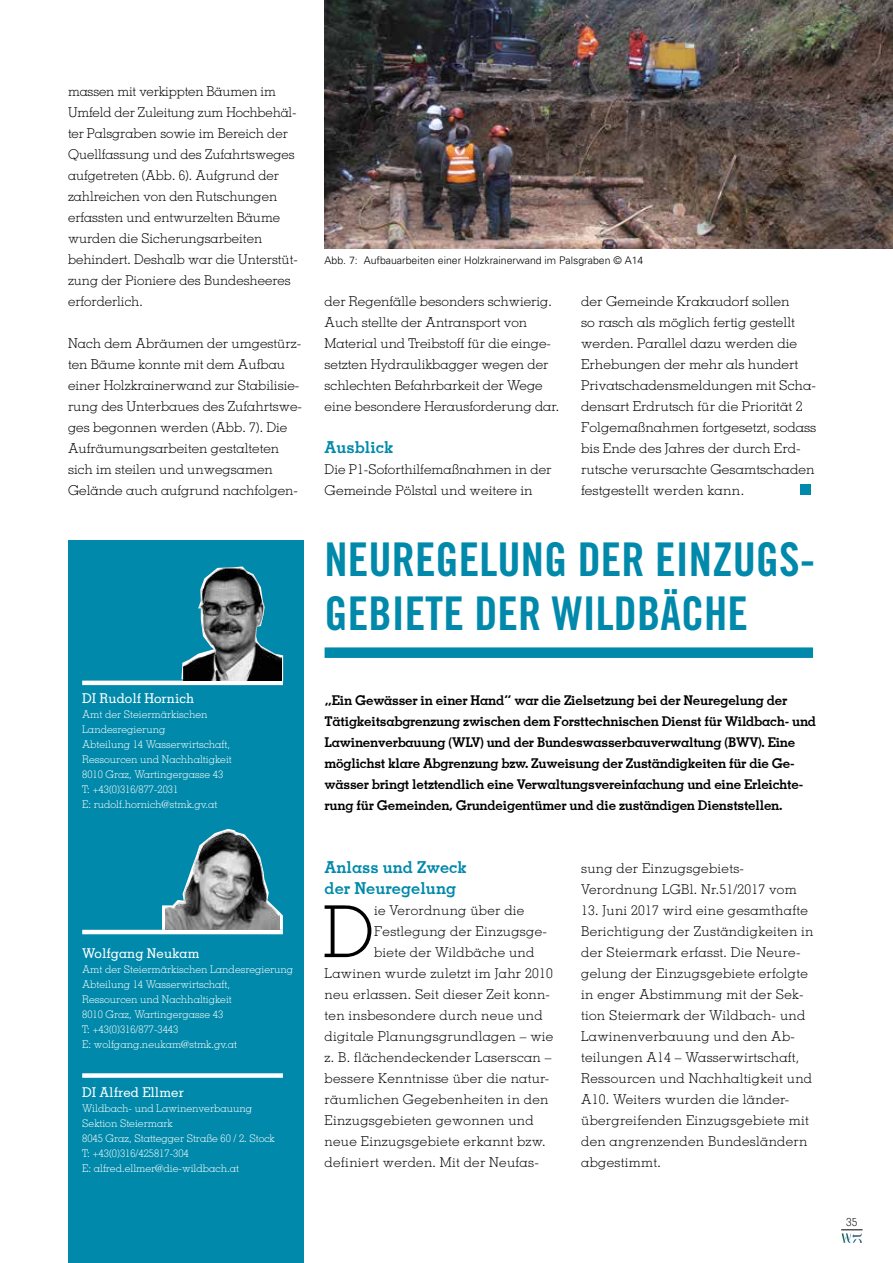
<style>
.page{position:relative;width:893px;height:1263px;background:#fff}
.page>*{position:absolute;margin:0;border:0;box-sizing:border-box;transform-origin:0 0}
.t1{font:300 71.7px "Memphis";color:#000}
.t2{font:46.5px/54px "Trade Gothic Bold Cond Twenty";color:#0089aa}
.t3{font:700 16.5px/21px "Memphis";color:#0089aa}
.t4{font:300 13.5px/21px "Memphis";color:#000}
.t5{font:300 13.5px/21px "Memphis";letter-spacing:.02em;color:#000}
.t6{font:700 13.5px/21px "Memphis";letter-spacing:-.02em;color:#000}
.t7{font:500 13.5px "Memphis";color:#fff}
.t8{font:300 11.25px "Memphis";color:#000}
.t9{font:300 10.5px/15px "Memphis";color:#fff}
.t10{font:300 10.5px "Univers";color:#000}
</style>
<div class="page">
<img style="left:841px;top:1233px;width:21px;height:10px">
<svg style="left:841px;top:1229px;width:21px;height:1px"></svg>
<img style="left:325px;top:0;width:568px;height:248px">
<div style="left:800px;top:484px;width:11px;height:11px;background:#0089aa"></div>
<div style="left:68px;top:541px;width:235px;height:722px;background:#0089aa"></div>
<hr style="left:82px;top:681px;width:201px;height:4px;background:#fff">
<hr style="left:82px;top:930px;width:201px;height:4px;background:#fff">
<div style="left:82px;top:1073px;width:201px;height:5px;background:#fff"></div>
<svg style="left:181px;top:655px;width:102px;height:26px"></svg>
<img style="left:184px;top:566px;width:97px;height:114px">
<svg style="left:162px;top:905px;width:121px;height:25px"></svg>
<img style="left:165px;top:828px;width:115px;height:102px">
<div style="left:325px;top:647px;width:488px;height:11px;background:#0089aa"></div>
<p class="t4" style="left:68px;top:80px;width:231px">massen mit verkippten Bäumen im Umfeld der Zuleitung zum Hochbehäl&shy;ter Palsgraben sowie im Bereich der Quellfassung und des Zufahrtsweges aufgetreten (Abb. 6). Aufgrund der zahlreichen von den Rutschungen erfassten und entwurzelten Bäume wurden die Sicherungsarbeiten behindert. Deshalb war die Unterstüt&shy;zung der Pioniere des Bundesheeres erforderlich.</p>
<p class="t4" style="left:68px;top:332px;width:235px">Nach dem Abräumen der umgestürz&shy;ten Bäume konnte mit dem Aufbau einer Holzkrainerwand zur Stabilisie&shy;rung des Unterbaues des Zufahrtswe&shy;ges begonnen werden (Abb. 7). Die Aufräumungsarbeiten gestalteten sich im steilen und unwegsamen Gelände auch aufgrund nachfolgen-</p>
<p class="t10" style="left:325px;top:254px;width:320px">Abb. 7: Aufbauarbeiten einer Holzkrainerwand im Palsgraben © A14</p>
<p class="t4" style="left:325px;top:290px;width:236px">der Regenfälle besonders schwierig.<br>Auch stellte der Antransport von Material und Treibstoff für die einge&shy;setzten Hydraulikbagger wegen der schlechten Befahrbarkeit der Wege eine besondere Herausforderung dar.</p>
<p class="t3" style="left:325px;top:436px;width:70px">Ausblick</p>
<p class="t4" style="left:325px;top:458px;width:229px">Die P1-Soforthilfemaßnahmen in der<br>Gemeinde Pölstal und weitere in</p>
<p class="t4" style="left:581px;top:290px;width:237px">der Gemeinde Krakaudorf sollen<br>so rasch als möglich fertig gestellt werden. Parallel dazu werden die Erhebungen der mehr als hundert Privatschadensmeldungen mit Scha&shy;densart Erdrutsch für die Priorität 2<br>Folgemaßnahmen fortgesetzt, sodass bis Ende des Jahres der durch Erd&shy;rutsche verursachte Gesamtschaden festgestellt werden kann.</p>
<h2 class="t2" style="left:325px;top:532px;width:492px">NEUREGELUNG DER EINZUGS-<br>GEBIETE DER WILDBÄCHE</h2>
<p class="t7" style="left:82px;top:690px;width:114px">DI Rudolf Hornich</p>
<p class="t9" style="left:82px;top:707px;width:151px">Amt der Steiermärkischen<br>Landesregierung<br>Abteilung 14 Wasserwirtschaft,<br>Ressourcen und Nachhaltigkeit<br>8010 Graz, Wartingergasse 43<br>T: +43(0)316/877-2031<br>E: rudolf.hornich@stmk.gv.at</p>
<p class="t7" style="left:82px;top:945px;width:119px">Wolfgang Neukam</p>
<p class="t9" style="left:82px;top:961px;width:213px">Amt der Steiermärkischen Landesregierung<br>Abteilung 14 Wasserwirtschaft,<br>Ressourcen und Nachhaltigkeit<br>8010 Graz, Wartingergasse 43<br>T: +43(0)316/877-3443<br>E: wolfgang.neukam@stmk.gv.at</p>
<p class="t7" style="left:82px;top:1083px;width:103px">DI Alfred Ellmer</p>
<p class="t9" style="left:82px;top:1100px;width:194px">Wildbach- und Lawinenverbauung<br>Sektion Steiermark<br>8045 Graz, Stattegger Straße 60 / 2. Stock<br>T: +43(0)316/425817-304<br>E: alfred.ellmer@die-wildbach.at</p>
<p class="t6" style="left:325px;top:689px;width:493px">„Ein Gewässer in einer Hand“ war die Zielsetzung bei der Neuregelung der Tätigkeitsabgrenzung zwischen dem Forsttechnischen Dienst für Wildbach- und Lawinenverbauung (WLV) und der Bundeswasserbauverwaltung (BWV). Eine möglichst klare Abgrenzung bzw. Zuweisung der Zuständigkeiten für die Ge&shy;wässer bringt letztendlich eine Verwaltungsvereinfachung und eine Erleichte&shy;rung für Gemeinden, Grundeigentümer und die zuständigen Dienststellen.</p>
<p class="t3" style="left:325px;top:856px;width:144px">Anlass und Zweck der Neuregelung</p>
<h1 class="t1" style="left:322px;top:888px;width:53px">D</h1>
<p class="t5" style="left:374px;top:899px;width:152px">ie Verordnung über die</p>
<p class="t5" style="left:374px;top:920px;width:174px">Festlegung der Einzugsge-</p>
<p class="t5" style="left:374px;top:941px;width:162px">biete der Wildbäche und</p>
<p class="t5" style="left:325px;top:962px;width:230px">Lawinen wurde zuletzt im Jahr 2010</p>
<p class="t5" style="left:325px;top:983px;width:227px">neu erlassen. Seit dieser Zeit konn-</p>
<p class="t5" style="left:325px;top:1004px;width:220px">ten insbesondere durch neue und</p>
<p class="t5" style="left:325px;top:1025px;width:230px">digitale Planungsgrundlagen – wie</p>
<p class="t5" style="left:325px;top:1046px;width:228px">z. B. flächendeckender Laserscan –</p>
<p class="t5" style="left:325px;top:1067px;width:226px">bessere Kenntnisse über die natur-</p>
<p class="t5" style="left:325px;top:1088px;width:225px">räumlichen Gegebenheiten in den</p>
<p class="t5" style="left:325px;top:1109px;width:211px">Einzugsgebieten gewonnen und</p>
<p class="t5" style="left:325px;top:1130px;width:222px">neue Einzugsgebiete erkannt bzw.</p>
<p class="t5" style="left:325px;top:1151px;width:216px">definiert werden. Mit der Neufas-</p>
<p class="t5" style="left:581px;top:857px;width:217px">sung der Einzugsgebiets-<br>Verordnung LGBl. Nr.51/2017 vom</p>
<p class="t5" style="left:581px;top:899px;width:234px">13. Juni 2017 wird eine gesamthafte<br>Berichtigung der Zuständigkeiten in der Steiermark erfasst. Die Neure&shy;gelung der Einzugsgebiete erfolgte in enger Abstimmung mit der Sek&shy;tion Steiermark der Wildbach- und<br>Lawinenverbauung und den Ab&shy;teilungen A14 – Wasserwirtschaft,<br>Ressourcen und Nachhaltigkeit und<br>A10. Weiters wurden die länder&shy;übergreifenden Einzugsgebiete mit den angrenzenden Bundesländern abgestimmt.</p>
<p class="t8" style="left:846px;top:1215px;width:13px">35</p>
</div>
